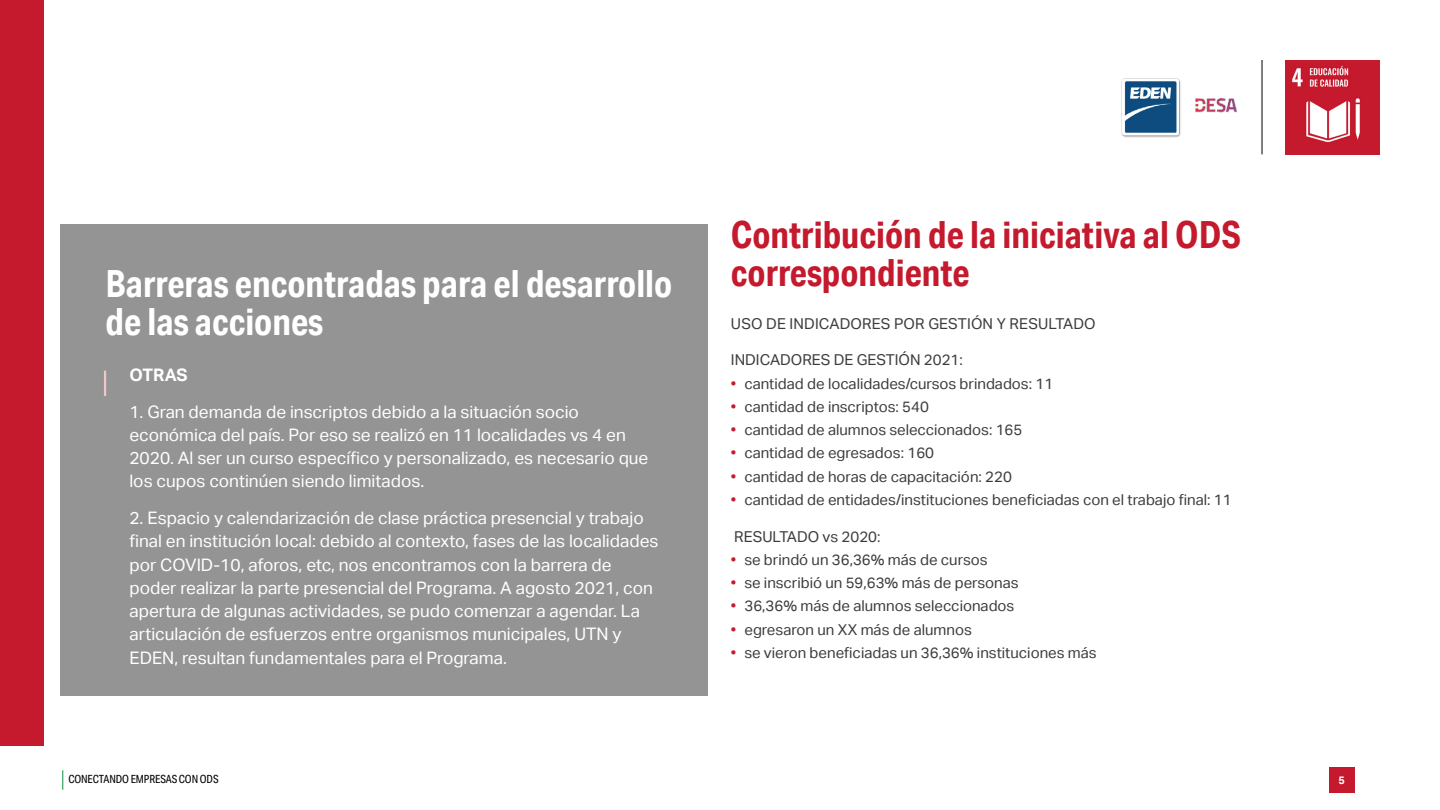
<style>
.page{position:relative;width:1440px;height:810px;background:#fff}
.page>*{position:absolute;margin:0;border:0;box-sizing:border-box;transform-origin:0 0}
.t1{font:700 37.5px/38.2px "Aktiv Grotesk Cd";color:#fff}
.t2{font:700 37.5px/38.2px "Aktiv Grotesk Cd";color:#c5192d}
.t3{font:17.25px/23.2px "Aktiv Grotesk";color:#fff}
.t4{font:700 17.25px "Aktiv Grotesk";letter-spacing:-.01em;color:#fff}
.t5{font:15px "Aktiv Grotesk";color:#3c3c3b}
.t6{font:11.25px "Aktiv Grotesk Cd";letter-spacing:-.01em;color:#000}
.t7{font:700 10.88px "Aktiv Grotesk";color:#fff}
.s1{color:#c5192d}
</style>
<div class="page">
<svg style="left:62px;top:770px;width:1px;height:20px"></svg>
<div style="left:1329px;top:767px;width:25px;height:26px;background:#c5192d"></div>
<img style="left:1285px;top:60px;width:95px;height:95px">
<hr style="left:1262px;top:60px;width:1px;height:94px;background:#000">
<img style="left:1121px;top:78px;width:60px;height:59px">
<img style="left:1195px;top:98px;width:43px;height:14px">
<div style="left:0;top:0;width:44px;height:746px;background:#c5192d"></div>
<div style="left:60px;top:225px;width:648px;height:471px;background:#949494"></div>
<hr style="left:104px;top:371px;width:2px;height:25px;background:#f0c6ca">
<h1 class="t1" style="left:106px;top:264px;width:568px">Barreras encontradas para el desarrollo de las acciones</h1>
<p class="t4" style="left:129px;top:365px;width:60px">OTRAS</p>
<p class="t3" style="left:129px;top:400px;width:521px">1. Gran demanda de inscriptos debido a la situación socio económica del país. Por eso se realizó en 11 localidades vs 4 en 2020. Al ser un curso específico y personalizado, es necesario que los cupos continúen siendo limitados.</p>
<p class="t3" style="left:129px;top:507px;width:531px">2. Espacio y calendarización de clase práctica presencial y trabajo final en institución local: debido al contexto, fases de las localidades por COVID-10, aforos, etc, nos encontramos con la barrera de poder realizar la parte presencial del Programa. A agosto 2021, con apertura de algunas actividades, se pudo comenzar a agendar. La articulación de esfuerzos entre organismos municipales, UTN y EDEN, resultan fundamentales para el Programa.</p>
<h1 class="t2" style="left:731px;top:215px;width:512px">Contribución de la iniciativa al ODS correspondiente</h1>
<p class="t5" style="left:731px;top:315px;width:366px">USO DE INDICADORES POR GESTIÓN Y RESULTADO</p>
<p class="t5" style="left:731px;top:351px;width:233px">INDICADORES DE GESTIÓN 2021:</p>
<p class="t5" style="left:731px;top:375px;width:324px"><span class="s1">•</span> cantidad de localidades/cursos brindados: 11</p>
<p class="t5" style="left:731px;top:398px;width:199px"><span class="s1">•</span> cantidad de inscriptos: 540</p>
<p class="t5" style="left:731px;top:421px;width:293px"><span class="s1">•</span> cantidad de alumnos seleccionados: 165</p>
<p class="t5" style="left:731px;top:444px;width:205px"><span class="s1">•</span> cantidad de egresados: 160</p>
<p class="t5" style="left:731px;top:468px;width:282px"><span class="s1">•</span> cantidad de horas de capacitación: 220</p>
<p class="t5" style="left:731px;top:491px;width:502px"><span class="s1">•</span> cantidad de entidades/instituciones beneficiadas con el trabajo final: 11</p>
<p class="t5" style="left:734px;top:528px;width:148px">RESULTADO vs 2020:</p>
<p class="t5" style="left:731px;top:551px;width:258px"><span class="s1">•</span> se brindó un 36,36% más de cursos</p>
<p class="t5" style="left:731px;top:574px;width:289px"><span class="s1">•</span> se inscribió un 59,63% más de personas</p>
<p class="t5" style="left:731px;top:597px;width:285px"><span class="s1">•</span> 36,36% más de alumnos seleccionados</p>
<p class="t5" style="left:731px;top:621px;width:242px"><span class="s1">•</span> egresaron un XX más de alumnos</p>
<p class="t5" style="left:731px;top:644px;width:367px"><span class="s1">•</span> se vieron beneficiadas un 36,36% instituciones más</p>
<p class="t6" style="left:68px;top:773px;width:152px">CONECTANDO EMPRESAS CON ODS</p>
<p class="t7" style="left:1338px;top:774px;width:8px">5</p>
</div>
